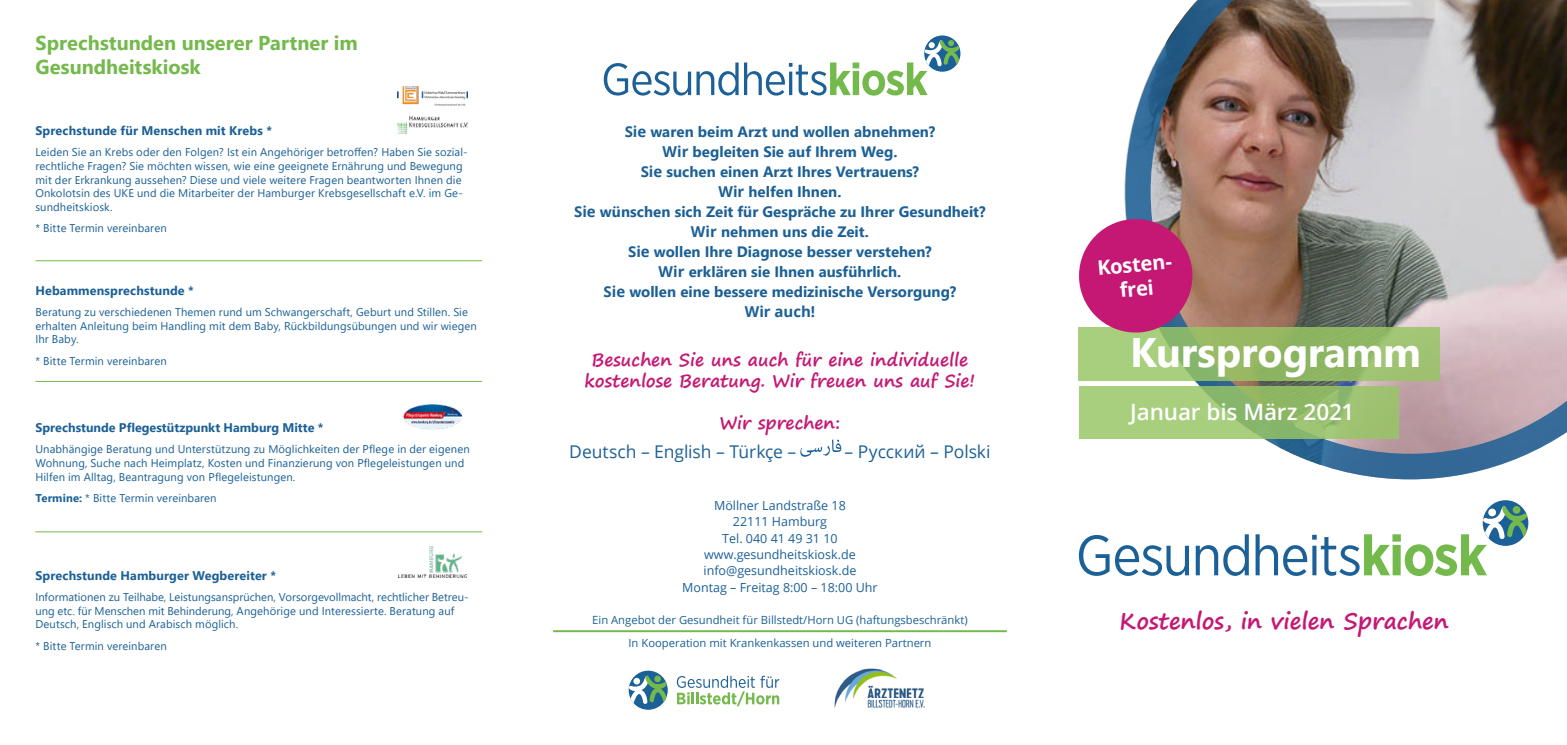
<style>
.page{position:relative;width:1567px;height:745px;background:#fff}
.page>*{position:absolute;margin:0;border:0;box-sizing:border-box;transform-origin:0 0}
.t1{font:700 41.25px "Segoe UI";letter-spacing:-.005em;color:#fff}
.t2{font:700 22.5px "Segoe Print";color:#c41874}
.t3{font:600 22.5px "Open Sans";letter-spacing:-.01em;color:#fff}
.t4{font:700 20px/24px "Segoe UI";letter-spacing:.005em;color:#74b94c}
.t5{font:700 20px/24px "Open Sans";color:#fff;text-align:center}
.t6{font:700 17.5px/21px "Segoe Print";color:#c41874;text-align:center}
.t7{font:17.5px "Open Sans";letter-spacing:-.005em;color:#1b6096}
.t8{font:700 15px/20px "Segoe UI";color:#1b6096;text-align:center}
.t9{font:700 15px "Open Sans";letter-spacing:-.005em;color:#1b6096}
.t10{font:700 12.5px "Segoe UI";letter-spacing:.01em;color:#1b6096}
.t11{font:12.5px/16.2px "Open Sans";color:#1b6096;text-align:center}
.t12{font:11.25px/13.8px "Segoe UI";letter-spacing:.01em;color:#1b6096}
.t13{font:11.25px/23.2px "Open Sans";color:#1b6096;text-align:center}
.s1{font-weight:700}
.s2{font-family:"Open Sans"}
</style>
<div class="page">
<img style="left:1125px;top:0;width:441px;height:479px">
<svg style="left:1078px;top:327px;width:361px;height:53px;background:#98bf6d"></svg>
<svg style="left:1079px;top:386px;width:319px;height:52px;background:#9cc474"></svg>
<svg style="left:1078px;top:535px;width:110px;height:40px"></svg>
<svg style="left:1195px;top:534px;width:53px;height:41px"></svg>
<svg style="left:1482px;top:500px;width:46px;height:45px"></svg>
<svg style="left:1255px;top:504px;width:273px;height:71px"></svg>
<svg style="left:603px;top:62px;width:135px;height:33px"></svg>
<svg style="left:924px;top:35px;width:36px;height:37px"></svg>
<svg style="left:744px;top:39px;width:216px;height:57px"></svg>
<hr style="left:553px;top:629px;width:453px;height:2px;background:#74b94c">
<svg style="left:628px;top:670px;width:39px;height:39px"></svg>
<svg style="left:628px;top:674px;width:39px;height:33px"></svg>
<svg style="left:676px;top:675px;width:103px;height:30px"></svg>
<img style="left:834px;top:668px;width:91px;height:40px">
<svg style="left:1078px;top:216px;width:116px;height:119px;background:#c14482"></svg>
<svg style="left:800px;top:439px;width:41px;height:17px"></svg>
<hr style="left:35px;top:531px;width:447px;height:1px;background:#74b94c">
<hr style="left:35px;top:260px;width:447px;height:1px;background:#74b94c">
<hr style="left:35px;top:381px;width:447px;height:1px;background:#74b94c">
<img style="left:403px;top:404px;width:58px;height:26px">
<img style="left:399px;top:546px;width:67px;height:30px">
<img style="left:397px;top:87px;width:70px;height:18px">
<img style="left:397px;top:115px;width:70px;height:19px">
<h3 class="t4" style="left:35px;top:29px;width:324px">Sprechstunden unserer Partner im<br>Gesundheitskiosk</h3>
<p class="t10" style="left:35px;top:118px;width:238px">Sprechstunde für Menschen mit Krebs *</p>
<p class="t12" style="left:35px;top:144px;width:434px">Leiden Sie an Krebs oder den Folgen? Ist ein Angehöriger betroffen? Haben Sie sozial&shy;rechtliche Fragen? Sie möchten wissen, wie eine geeignete Ernährung und Bewegung mit der Erkrankung aussehen? Diese und viele weitere Fragen beantworten Ihnen die Onkolotsin des UKE und die Mitarbeiter der Hamburger Krebsgesellschaft e.V. im Ge&shy;sundheitskiosk.</p>
<p class="t12" style="left:35px;top:220px;width:133px">* Bitte Termin vereinbaren</p>
<p class="t10" style="left:35px;top:278px;width:160px">Hebammensprechstunde *</p>
<p class="t12" style="left:35px;top:304px;width:443px">Beratung zu verschiedenen Themen rund um Schwangerschaft, Geburt und Stillen. Sie erhalten Anleitung beim Handling mit dem Baby, Rückbildungsübungen und wir wiegen<br>Ihr Baby.</p>
<p class="t12" style="left:35px;top:352px;width:133px">* Bitte Termin vereinbaren</p>
<p class="t10" style="left:35px;top:415px;width:289px">Sprechstunde Pflegestützpunkt Hamburg Mitte *</p>
<p class="t12" style="left:35px;top:441px;width:436px">Unabhängige Beratung und Unterstützung zu Möglichkeiten der Pflege in der eigenen<br>Wohnung, Suche nach Heimplatz, Kosten und Finanzierung von Pflegeleistungen und<br>Hilfen im Alltag, Beantragung von Pflegeleistungen.</p>
<p class="t12" style="left:35px;top:489px;width:183px"><span class="s1">Termine:</span> * Bitte Termin vereinbaren</p>
<p class="t10" style="left:35px;top:563px;width:242px">Sprechstunde Hamburger Wegbereiter *</p>
<p class="t12" style="left:35px;top:588px;width:434px">Informationen zu Teilhabe, Leistungsansprüchen, Vorsorgevollmacht, rechtlicher Betreu&shy;ung etc. für Menschen mit Behinderung, Angehörige und Interessierte. Beratung auf<br>Deutsch, Englisch und Arabisch möglich.</p>
<p class="t12" style="left:35px;top:637px;width:133px">* Bitte Termin vereinbaren</p>
<p class="t8" style="left:574px;top:120px;width:413px"><span class="s2">Sie</span> waren beim Arzt und wollen abnehmen?<br><span class="s2">Wir</span> begleiten Sie auf Ihrem Weg.<br><span class="s2">Sie</span> suchen einen Arzt Ihres Vertrauens?<br><span class="s2">Wir</span> helfen Ihnen.<br><span class="s2">Sie</span> wünschen sich Zeit für Gespräche zu Ihrer Gesundheit?<br><span class="s2">Wir</span> nehmen uns die Zeit.<br><span class="s2">Sie</span> wollen Ihre Diagnose besser verstehen?<br><span class="s2">Wir</span> erklären sie Ihnen ausführlich.<br><span class="s2">Sie</span> wollen eine bessere medizinische Versorgung?</p>
<h3 class="t9" style="left:744px;top:301px;width:72px">Wir auch!</h3>
<h3 class="t6" style="left:584px;top:348px;width:392px">Besuchen Sie uns auch für eine individuelle kostenlose Beratung. Wir freuen uns auf Sie!</h3>
<h3 class="t6" style="left:719px;top:411px;width:122px">Wir sprechen:</h3>
<h3 class="t7" style="left:569px;top:440px;width:229px">Deutsch – English – Türkçe –</h3>
<h3 class="t7" style="left:844px;top:440px;width:148px">– Pусский – Polski</h3>
<p class="t11" style="left:682px;top:497px;width:197px">Möllner Landstraße 18<br>22111 Hamburg<br>Tel. 040 41 49 31 10 www.gesundheitskiosk.de info@gesundheitskiosk.de<br>Montag – Freitag 8:00 – 18:00 Uhr</p>
<p class="t13" style="left:592px;top:607px;width:377px">Ein Angebot der Gesundheit für Billstedt/Horn UG (haftungsbeschränkt)<br>In Kooperation mit Krankenkassen und weiteren Partnern</p>
<h3 class="t5" style="left:1096px;top:255px;width:80px;rotate:-5deg">Kosten&shy;frei</h3>
<h1 class="t1" style="left:1130px;top:313px;width:292px">Kursprogramm</h1>
<h2 class="t3" style="left:1130px;top:396px;width:225px">Januar bis März 2021</h2>
<h2 class="t2" style="left:1119px;top:600px;width:331px">Kostenlos, in vielen Sprachen</h2>
</div>
